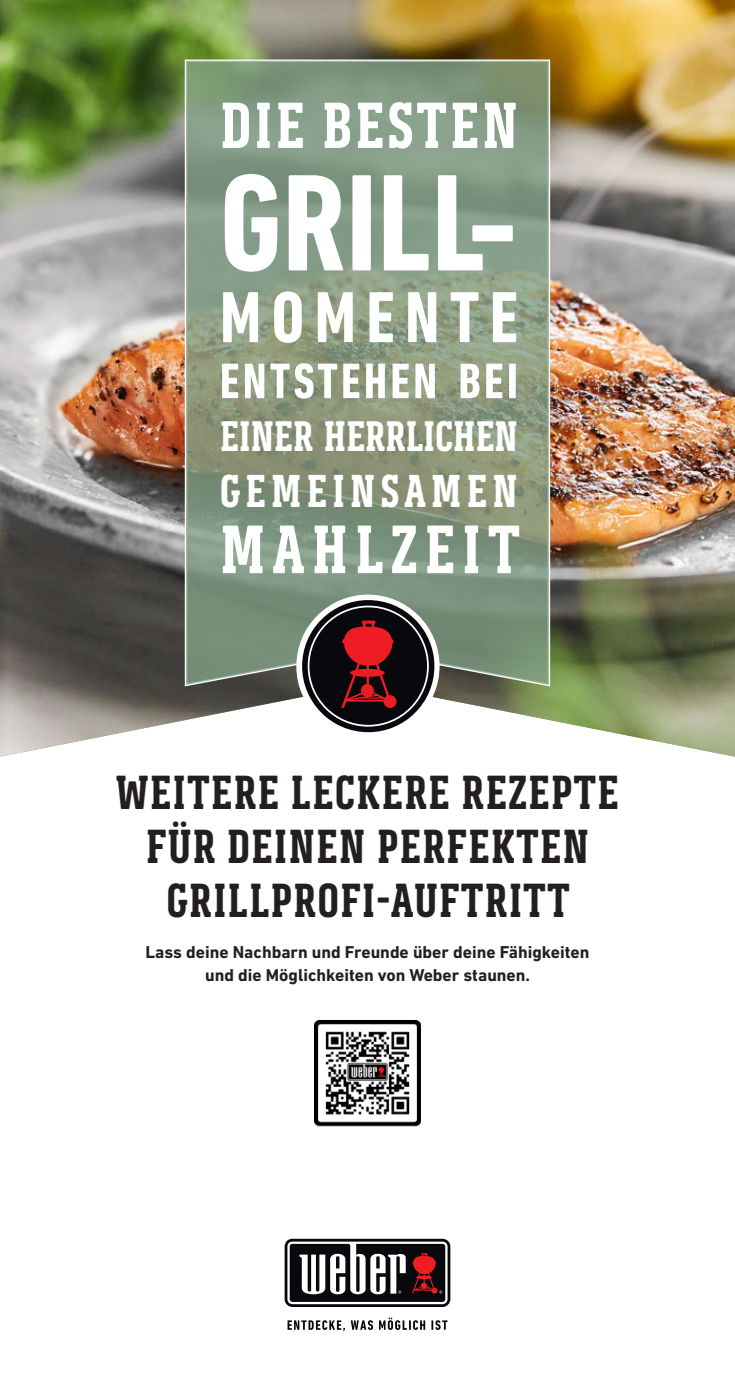
<style>
.page{position:relative;width:735px;height:1389px;background:#fff}
.page>*{position:absolute;margin:0;border:0;box-sizing:border-box;transform-origin:0 0}
.t1{font:700 condensed 140px "DIN Next LT Pro";color:#fff}
.t2{font:700 condensed 73.5px "DIN Next LT Pro";letter-spacing:.135em;color:#fff}
.t3{font:700 70px "Weber Serif";letter-spacing:.09em;color:#fff}
.t4{font:700 66.5px "Weber Serif";letter-spacing:.04em;color:#fff}
.t5{font:700 condensed 50.75px "DIN Next LT Pro";letter-spacing:.06em;color:#fff}
.t6{font:700 49px/54.2px "Weber Serif";letter-spacing:.02em;color:#231f20;text-align:center}
.t7{font:700 47.25px "Weber Serif";letter-spacing:.1em;color:#fff}
.t8{font:700 43.75px "Weber Serif";letter-spacing:-.01em;color:#fff}
.t9{font:700 17.5px/22.8px "DIN Next LT Pro";color:#231f20;text-align:center}
</style>
<div class="page">
<img style="left:0;top:0;width:734px;height:757px">
<img style="left:183px;top:58px;width:368px;height:630px">
<svg style="left:186px;top:61px;width:362px;height:624px"></svg>
<div style="left:296px;top:595px;width:143px;height:143px;background:#fff;border-radius:50%"></div>
<div style="left:302px;top:600px;width:132px;height:132px;background:#08080d;border-radius:50%"></div>
<div style="left:307px;top:606px;width:121px;height:121px;border:2px solid #fff;border-radius:50%"></div>
<svg style="left:341px;top:621px;width:55px;height:87px"></svg>
<svg style="left:284px;top:1239px;width:166px;height:68px"></svg>
<svg style="left:287px;top:1242px;width:160px;height:62px"></svg>
<svg style="left:287px;top:1320px;width:86px;height:11px"></svg>
<svg style="left:379px;top:1318px;width:46px;height:12px"></svg>
<svg style="left:431px;top:1320px;width:16px;height:10px"></svg>
<img style="left:315px;top:1021px;width:105px;height:105px">
<h3 class="t4" style="left:220px;top:88px;width:299px">DIE BESTEN</h3>
<h1 class="t1" style="left:220px;top:144px;width:300px">GRILL-</h1>
<h2 class="t2" style="left:220px;top:276px;width:300px">MOMENTE</h2>
<h3 class="t5" style="left:220px;top:352px;width:300px">ENTSTEHEN BEI</h3>
<h3 class="t8" style="left:220px;top:411px;width:300px">EINER HERRLICHEN</h3>
<h3 class="t7" style="left:220px;top:464px;width:299px">GEMEINSAMEN</h3>
<h3 class="t3" style="left:220px;top:510px;width:302px">MAHLZEIT</h3>
<h3 class="t6" style="left:116px;top:766px;width:504px">WEITERE LECKERE REZEPTE<br>FÜR DEINEN PERFEKTEN<br>GRILLPROFI-AUFTRITT</h3>
<p class="t9" style="left:145px;top:940px;width:445px">Lass deine Nachbarn und Freunde über deine Fähigkeiten und die Möglichkeiten von Weber staunen.</p>
</div>
